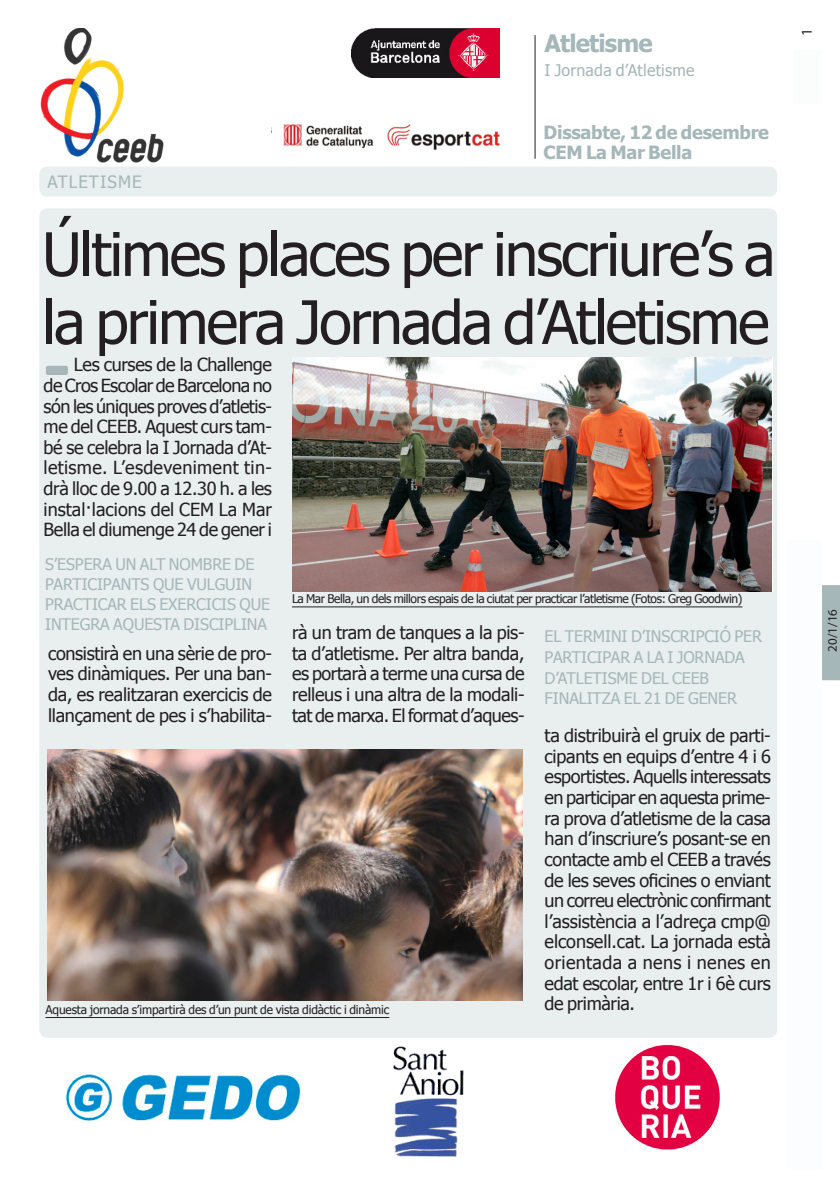
<style>
.page{position:relative;width:840px;height:1191px;background:#fff}
.page>*{position:absolute;margin:0;border:0;box-sizing:border-box;transform-origin:0 0}
.totc_TITULAR-noti-31{font:60px/68px "Tahoma";letter-spacing:-.035em;color:#231f20}
.t1{font:700 24px "Tahoma";letter-spacing:-.035em;color:#a5b7b9}
.t2{font:700 18.2px "Tahoma";letter-spacing:-.015em;color:#a5b7b9}
.totc_TEXT_BASE{font:18px/20.6px "Tahoma";letter-spacing:-.015em;color:#231f20;text-align:justify}
.totc_EPÍGRAF{font:17px "Tahoma";letter-spacing:.065em;color:#a5b7b9}
.totc_EPÍGRAF-2{font:16px/20px "Tahoma";letter-spacing:-.005em;color:#a5b7b9}
.totc_EPÍGRAF-3{font:16px "Tahoma";letter-spacing:.015em;color:#a5b7b9}
.t3{font:15px "Myriad Pro";color:#231f20}
.totc_FRASE_noti-càrr{font:13px "Myriad Pro";color:#231f20}
.totc_PEU_FOTO{font:12px "Tahoma";letter-spacing:-.035em;color:#231f20}
.totc_PEU_FOTO-2{font:12px "Tahoma";letter-spacing:-.015em;color:#231f20}
</style>
<div class="page">
<div style="left:822px;top:585px;width:17px;height:95px;background:#a5b7b9"></div>
<div style="left:39px;top:208px;width:737px;height:829px;background:#e9eeef;border-radius:8px"></div>
<div style="left:39px;top:167px;width:737px;height:30px;background:#e9eeef;border-radius:8px"></div>
<img style="left:292px;top:357px;width:478px;height:234px">
<hr style="left:292px;top:606px;width:450px;height:1px;background:#231f20">
<hr style="left:534px;top:35px;width:1px;height:124px;background:#231f20">
<div style="left:787px;top:540px;width:34px;height:629px;background:#fbfdfe"></div>
<div style="left:793px;top:50px;width:28px;height:54px;background:#fbfdfc"></div>
<img style="left:351px;top:28px;width:148px;height:50px">
<img style="left:66px;top:1073px;width:235px;height:48px">
<img style="left:615px;top:1044px;width:105px;height:106px">
<img style="left:393px;top:1046px;width:71px;height:111px">
<img style="left:283px;top:124px;width:217px;height:26px">
<img style="left:40px;top:28px;width:124px;height:134px">
<img style="left:47px;top:749px;width:475px;height:251px">
<hr style="left:45px;top:1017px;width:344px;height:1px;background:#231f20">
<div style="left:46px;top:366px;width:22px;height:9px;background:#a5b7b9;border-radius:2px"></div>
<p class="t1" style="left:544px;top:27px;width:109px">Atletisme</p>
<p class="totc_EPÍGRAF-3" style="left:544px;top:60px;width:151px">I Jornada d’Atletisme</p>
<p class="totc_EPÍGRAF" style="left:47px;top:170px;width:96px">ATLETISME</p>
<p class="t2" style="left:543px;top:119px;width:227px">Dissabte, 12 de desembre</p>
<p class="t2" style="left:543px;top:140px;width:150px">CEM La Mar Bella</p>
<p class="totc_TITULAR-noti-31" style="left:42px;top:223px;width:734px">Últimes places per inscriure’s a la primera Jornada d’Atletisme</p>
<p class="totc_TEXT_BASE" style="left:44px;top:355px;width:230px;text-indent:30px">Les curses de la Challenge de Cros Escolar de Barcelona no són les úniques proves d’atletis&shy;me del CEEB. Aquest curs tam&shy;bé se celebra la I Jornada d’At&shy;letisme. L’esdeveniment tin&shy;drà lloc de 9.00 a 12.30 h. a les instal·lacions del CEM La Mar Bella el diumenge 24 de gener i</p>
<p class="totc_EPÍGRAF-2" style="left:45px;top:555px;width:226px">S’ESPERA UN ALT NOMBRE DE<br>PARTICIPANTS QUE VULGUIN<br>PRACTICAR ELS EXERCICIS QUE<br>INTEGRA AQUESTA DISCIPLINA</p>
<p class="totc_TEXT_BASE" style="left:48px;top:644px;width:225px">consistirà en una sèrie de pro&shy;ves dinàmiques. Per una ban&shy;da, es realitzaran exercicis de llançament de pes i s’habilita-</p>
<p class="totc_PEU_FOTO" style="left:292px;top:590px;width:451px">La Mar Bella, un dels millors espais de la ciutat per practicar l’atletisme (Fotos: Greg Goodwin)</p>
<p class="totc_TEXT_BASE" style="left:292px;top:623px;width:234px">rà un tram de tanques a la pis&shy;ta d’atletisme. Per altra banda, es portarà a terme una cursa de relleus i una altra de la modali&shy;tat de marxa. El format d’aques-</p>
<p class="totc_EPÍGRAF-2" style="left:544px;top:627px;width:219px;line-height:20.6px">EL TERMINI D’INSCRIPCIÓ PER<br>PARTICIPAR A LA I JORNADA<br>D’ATLETISME DEL CEEB<br>FINALITZA EL 21 DE GENER</p>
<p class="totc_PEU_FOTO-2" style="left:45px;top:1001px;width:345px">Aquesta jornada s’impartirà des d’un punt de vista didàctic i dinàmic</p>
<p class="totc_TEXT_BASE" style="left:544px;top:726px;width:228px">ta distribuirà el gruix de parti&shy;cipants en equips d’entre 4 i 6 esportistes. Aquells interessats en participar en aquesta prime&shy;ra prova d’atletisme de la casa han d’inscriure’s posant-se en contacte amb el CEEB a través de les seves oficines o enviant un correu electrònic confirmant l’assistència a l’adreça cmp@ elconsell.cat. La jornada està orientada a nens i nenes en edat escolar, entre 1r i 6è curs de primària.</p>
<p class="t3" style="left:797px;top:36px;width:9px;rotate:-90deg">1</p>
<p class="totc_FRASE_noti-càrr" style="left:824px;top:652px;width:44px;rotate:-90deg">20/1/16</p>
</div>
